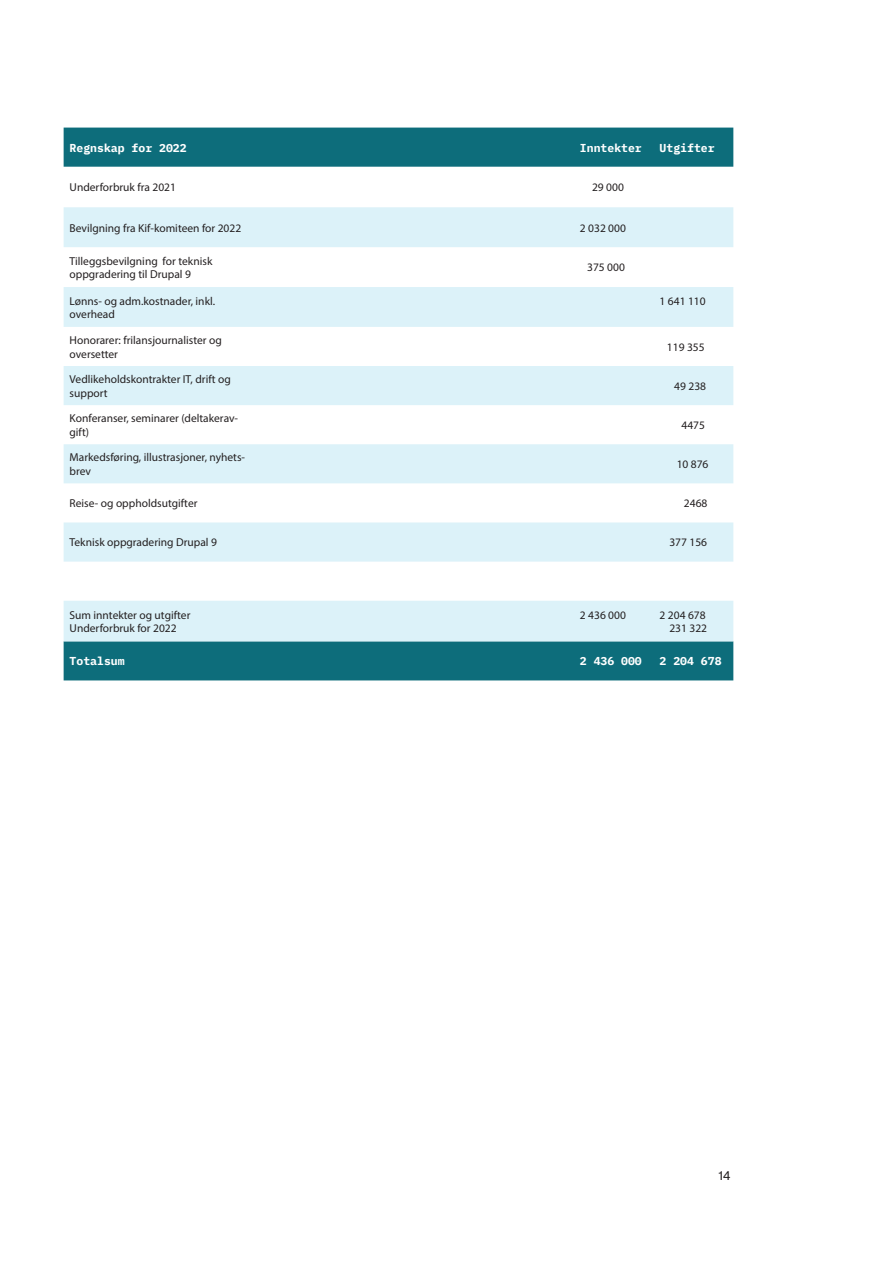
<style>
.page{position:relative;width:893px;height:1263px;background:#fff}
.page>*{position:absolute;margin:0;border:0;box-sizing:border-box;transform-origin:0 0}
.Datatekst__8_5_10pt{font:12.75px "PP Neue Montreal";color:#231f20}
.Tabelltekst__7_65_9pt{font:11.55px/13.5px "Myriad Pro";color:#231f20}
.Tabelltittel__7_65_9pt{font:700 11.55px "IBM Plex Mono";color:#fff}
</style>
<div class="page">
<svg style="left:64px;top:128px;width:669px;height:552px;fill:#0d6d7b"></svg>
<svg style="left:64px;top:207px;width:669px;height:434px;fill:#dcf2f9"></svg>
<p class="Tabelltittel__7_65_9pt" style="left:70px;top:138px;width:119px">Regnskap for 2022</p>
<p class="Tabelltittel__7_65_9pt" style="left:580px;top:138px;width:63px">Inntekter</p>
<p class="Tabelltittel__7_65_9pt" style="left:660px;top:138px;width:57px">Utgifter</p>
<p class="Tabelltekst__7_65_9pt" style="left:70px;top:180px;width:108px">Underforbruk fra 2021</p>
<p class="Tabelltekst__7_65_9pt" style="left:592px;top:180px;width:33px">29 000</p>
<p class="Tabelltekst__7_65_9pt" style="left:70px;top:221px;width:173px">Bevilgning fra Kif-komiteen for 2022</p>
<p class="Tabelltekst__7_65_9pt" style="left:580px;top:221px;width:48px">2 032 000</p>
<p class="Tabelltekst__7_65_9pt" style="left:70px;top:254px;width:144px">Tilleggsbevilgning for teknisk</p>
<p class="Tabelltekst__7_65_9pt" style="left:70px;top:267px;width:123px">oppgradering til Drupal 9</p>
<p class="Tabelltekst__7_65_9pt" style="left:587px;top:261px;width:39px">375 000</p>
<p class="Tabelltekst__7_65_9pt" style="left:70px;top:294px;width:147px">Lønns- og adm.kostnader, inkl. overhead</p>
<p class="Tabelltekst__7_65_9pt" style="left:660px;top:294px;width:48px">1 641 110</p>
<p class="Tabelltekst__7_65_9pt" style="left:70px;top:333px;width:154px">Honorarer: frilansjournalister og oversetter</p>
<p class="Tabelltekst__7_65_9pt" style="left:667px;top:340px;width:39px">119 355</p>
<p class="Tabelltekst__7_65_9pt" style="left:70px;top:372px;width:163px">Vedlikeholdskontrakter IT, drift og support</p>
<p class="Tabelltekst__7_65_9pt" style="left:674px;top:379px;width:33px">49 238</p>
<p class="Tabelltekst__7_65_9pt" style="left:70px;top:411px;width:170px">Konferanser, seminarer (deltakerav&shy;gift)</p>
<p class="Tabelltekst__7_65_9pt" style="left:681px;top:418px;width:25px">4475</p>
<p class="Tabelltekst__7_65_9pt" style="left:70px;top:451px;width:177px">Markedsføring, illustrasjoner, nyhets&shy;brev</p>
<p class="Tabelltekst__7_65_9pt" style="left:677px;top:457px;width:33px">10 876</p>
<p class="Tabelltekst__7_65_9pt" style="left:70px;top:496px;width:129px">Reise- og oppholdsutgifter</p>
<p class="Tabelltekst__7_65_9pt" style="left:684px;top:496px;width:25px">2468</p>
<p class="Tabelltekst__7_65_9pt" style="left:70px;top:535px;width:149px">Teknisk oppgradering Drupal 9</p>
<p class="Tabelltekst__7_65_9pt" style="left:669px;top:535px;width:39px">377 156</p>
<p class="Tabelltekst__7_65_9pt" style="left:70px;top:608px;width:122px">Sum inntekter og utgifter</p>
<p class="Tabelltekst__7_65_9pt" style="left:70px;top:621px;width:109px">Underforbruk for 2022</p>
<p class="Tabelltekst__7_65_9pt" style="left:580px;top:608px;width:48px">2 436 000</p>
<p class="Tabelltekst__7_65_9pt" style="left:660px;top:608px;width:48px">2 204 678</p>
<p class="Tabelltekst__7_65_9pt" style="left:669px;top:621px;width:39px">231 322</p>
<p class="Tabelltittel__7_65_9pt" style="left:70px;top:652px;width:57px">Totalsum</p>
<p class="Tabelltittel__7_65_9pt" style="left:580px;top:652px;width:63px">2 436 000</p>
<p class="Tabelltittel__7_65_9pt" style="left:660px;top:652px;width:63px">2 204 678</p>
<p class="Datatekst__8_5_10pt" style="left:719px;top:1168px;width:13px">14</p>
</div>
